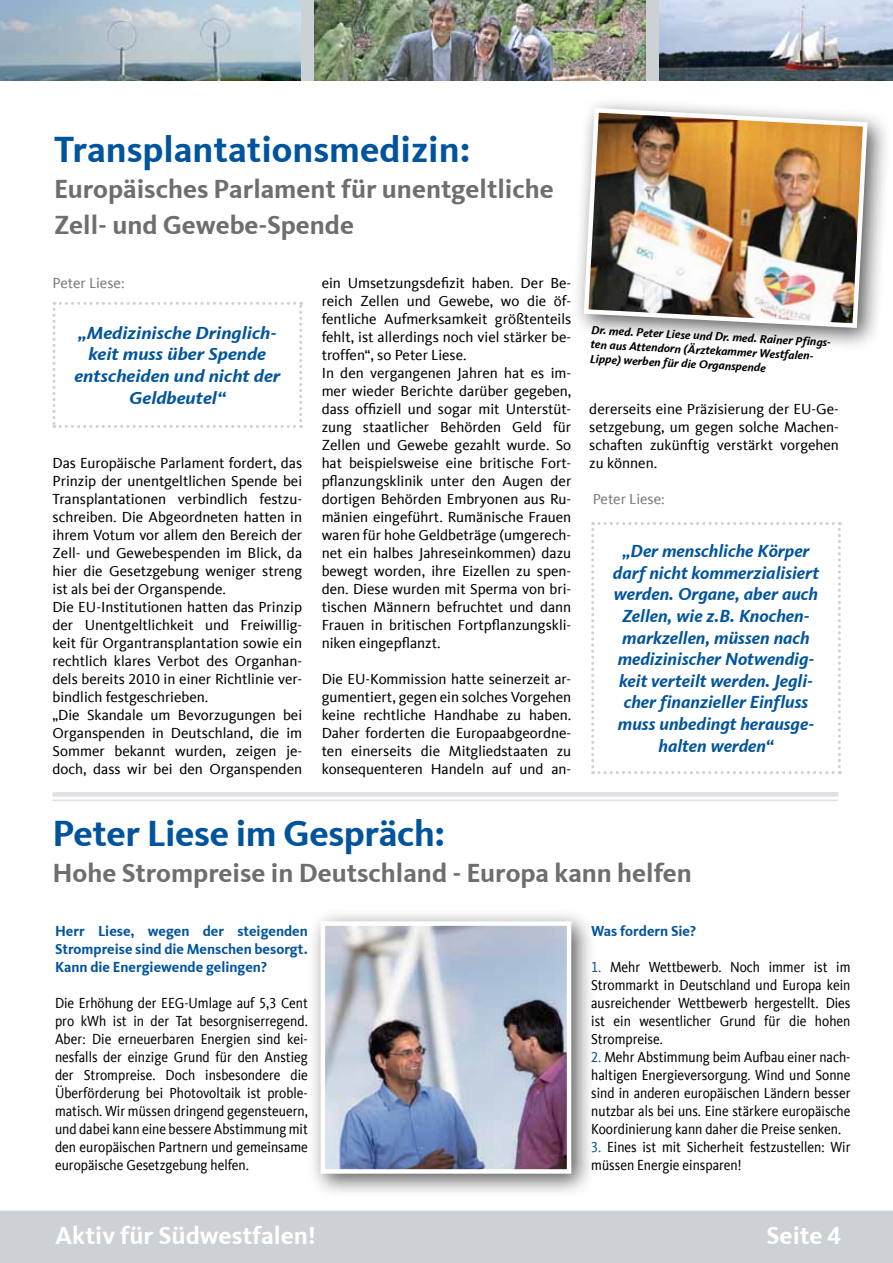
<style>
.page{position:relative;width:893px;height:1263px;background:#fff}
.page>*{position:absolute;margin:0;border:0;box-sizing:border-box;transform-origin:0 0}
.t1{font:700 37.5px "CDU Kievit Tab";color:#00549d}
.t2{font:700 27px/36px "CDU Kievit Tab";color:#6e6e6e}
.t3{font:700 25.35px "CDU Kievit Tab";color:#fff}
.t4{font:italic 700 18px/21.6px "CDU Kievit Tab";color:#00549d;text-align:center}
.t5{font:italic 700 18px/21.6px "CDU Kievit Tab";color:#00549d;text-align:center;scale:1.07 1}
.t6{font:15px/18px "CDU Kievit Tab";color:#000}
.t7{font:15px/18px "CDU Kievit Tab";color:#000;text-align:justify;scale:.9 1}
.t8{font:700 15px/18px "CDU Kievit Tab";color:#00549d;text-align:justify}
.t9{font:15px "CDU Kievit Tab";color:#7a7b7a}
.t10{font:italic 700 12px/14.4px "CDU Kievit Tab";color:#000}
.s1{color:#00549d}
</style>
<div class="page">
<div style="left:0;top:1209px;width:893px;height:54px;background:#cbd1d5"></div>
<div style="left:53px;top:792px;width:785px;height:5px;background:#dee1e4"></div>
<hr style="left:53px;top:799px;width:785px;height:2px;background:#dee1e4">
<svg style="left:53px;top:302px;width:249px;height:126px"></svg>
<svg style="left:591px;top:522px;width:250px;height:252px"></svg>
<div style="left:308px;top:909px;width:288px;height:289px;background:#000;opacity:.65"></div>
<img style="left:326px;top:926px;width:240px;height:243px">
<div style="left:321px;top:921px;width:250px;height:253px;border:4px solid #fff"></div>
<hr style="left:0;top:1208px;width:893px;height:3px;background:#fff">
<img style="left:0;top:0;width:302px;height:81px">
<img style="left:659px;top:0;width:234px;height:81px">
<img style="left:314px;top:0;width:332px;height:81px">
<div style="left:302px;top:0;width:12px;height:81px;background:#cbd1d5"></div>
<div style="left:646px;top:0;width:13px;height:81px;background:#cbd1d5"></div>
<div style="left:572px;top:96px;width:319px;height:256px;background:#000;opacity:.65"></div>
<img style="left:581px;top:106px;width:289px;height:224px">
<h1 class="t1" style="left:54px;top:127px;width:418px">Transplantationsmedizin:</h1>
<h2 class="t2" style="left:54px;top:171px;width:501px">Europäisches Parlament für unentgeltliche<br>Zell- und Gewebe-Spende</h2>
<p class="t9" style="left:53px;top:275px;width:74px">Peter Liese:</p>
<p class="t5" style="left:74px;top:322px;width:194px">„Medizinische Dringlich&shy;keit muss über Spende entscheiden und nicht der<br>Geldbeutel“</p>
<p class="t6" style="left:53px;top:454px;width:251px">Das Europäische Parlament fordert, das Prinzip der unentgeltlichen Spende bei Transplantationen verbindlich festzu&shy;schreiben. Die Abgeordneten hatten in ihrem Votum vor allem den Bereich der Zell- und Gewebespenden im Blick, da hier die Gesetzgebung weniger streng ist als bei der Organspende.<br>Die EU-Institutionen hatten das Prinzip der Unentgeltlichkeit und Freiwillig&shy;keit für Organtransplantation sowie ein rechtlich klares Verbot des Organhan&shy;dels bereits 2010 in einer Richtlinie ver&shy;bindlich festgeschrieben.<br>„Die Skandale um Bevorzugungen bei Organspenden in Deutschland, die im Sommer bekannt wurden, zeigen je&shy;doch, dass wir bei den Organspenden</p>
<p class="t6" style="left:322px;top:274px;width:251px">ein Umsetzungsdefizit haben. Der Be&shy;reich Zellen und Gewebe, wo die öf&shy;fentliche Aufmerksamkeit größtenteils fehlt, ist allerdings noch viel stärker be&shy;troffen“, so Peter Liese.<br>In den vergangenen Jahren hat es im&shy;mer wieder Berichte darüber gegeben, dass offiziell und sogar mit Unterstüt&shy;zung staatlicher Behörden Geld für Zellen und Gewebe gezahlt wurde. So hat beispielsweise eine britische Fort&shy;pflanzungsklinik unter den Augen der dortigen Behörden Embryonen aus Ru&shy;mänien eingeführt. Rumänische Frauen waren für hohe Geldbeträge (umgerech&shy;net ein halbes Jahreseinkommen) dazu bewegt worden, ihre Eizellen zu spen&shy;den. Diese wurden mit Sperma von bri&shy;tischen Männern befruchtet und dann Frauen in britischen Fortpflanzungskli&shy;niken eingepflanzt.</p>
<p class="t6" style="left:322px;top:670px;width:251px;text-align:justify">Die EU-Kommission hatte seinerzeit ar&shy;gumentiert, gegen ein solches Vorgehen keine rechtliche Handhabe zu haben.<br>Daher forderten die Europaabgeordne&shy;ten einerseits die Mitgliedstaaten zu konsequenteren Handeln auf und an-</p>
<p class="t10" style="left:592px;top:323px;width:241px;rotate:3deg">Dr. med. Peter Liese und Dr. med. Rainer Pfings&shy;ten aus Attendorn (Ärztekammer Westfalen-<br>Lippe) werben für die Organspende</p>
<p class="t6" style="left:589px;top:400px;width:251px;text-align:justify">dererseits eine Präzisierung der EU-Ge&shy;setzgebung, um gegen solche Machen&shy;schaften zukünftig verstärkt vorgehen zu können.</p>
<p class="t9" style="left:593px;top:491px;width:74px">Peter Liese:</p>
<p class="t4" style="left:613px;top:540px;width:208px">„Der menschliche Körper darf nicht kommerzialisiert werden. Organe, aber auch<br>Zellen, wie z.B. Knochen&shy;markzellen, müssen nach medizinischer Notwendig&shy;keit verteilt werden. Jegli&shy;cher finanzieller Einfluss muss unbedingt herausge&shy;halten werden“</p>
<h1 class="t1" style="left:53px;top:811px;width:394px">Peter Liese im Gespräch:</h1>
<h2 class="t2" style="left:53px;top:855px;width:641px">Hohe Strompreise in Deutschland - Europa kann helfen</h2>
<p class="t8" style="left:55px;top:922px;width:254px">Herr Liese, wegen der steigenden Strompreise sind die Menschen besorgt.<br>Kann die Energiewende gelingen?</p>
<p class="t7" style="left:55px;top:994px;width:282px">Die Erhöhung der EEG-Umlage auf 5,3 Cent pro kWh ist in der Tat besorgniserregend.<br>Aber: Die erneuerbaren Energien sind kei&shy;nesfalls der einzige Grund für den Anstieg der Strompreise. Doch insbesondere die Überförderung bei Photovoltaik ist proble&shy;matisch. Wir müssen dringend gegensteuern, und dabei kann eine bessere Abstimmung mit den europäischen Partnern und gemeinsame europäische Gesetzgebung helfen.</p>
<p class="t8" style="left:591px;top:922px;width:106px">Was fordern Sie?</p>
<p class="t7" style="left:591px;top:958px;width:290px"><span class="s1">1.</span> Mehr Wettbewerb. Noch immer ist im Strommarkt in Deutschland und Europa kein ausreichender Wettbewerb hergestellt. Dies ist ein wesentlicher Grund für die hohen Strompreise.</p>
<p class="t7" style="left:591px;top:1048px;width:290px"><span class="s1">2.</span> Mehr Abstimmung beim Aufbau einer nach&shy;haltigen Energieversorgung. Wind und Sonne sind in anderen europäischen Ländern besser nutzbar als bei uns. Eine stärkere europäische Koordinierung kann daher die Preise senken.</p>
<p class="t7" style="left:591px;top:1138px;width:290px"><span class="s1">3.</span> Eines ist mit Sicherheit festzustellen: Wir müssen Energie einsparen!</p>
<h3 class="t3" style="left:55px;top:1221px;width:262px">Aktiv für Südwestfalen!</h3>
<h3 class="t3" style="left:766px;top:1221px;width:76px">Seite 4</h3>
</div>
